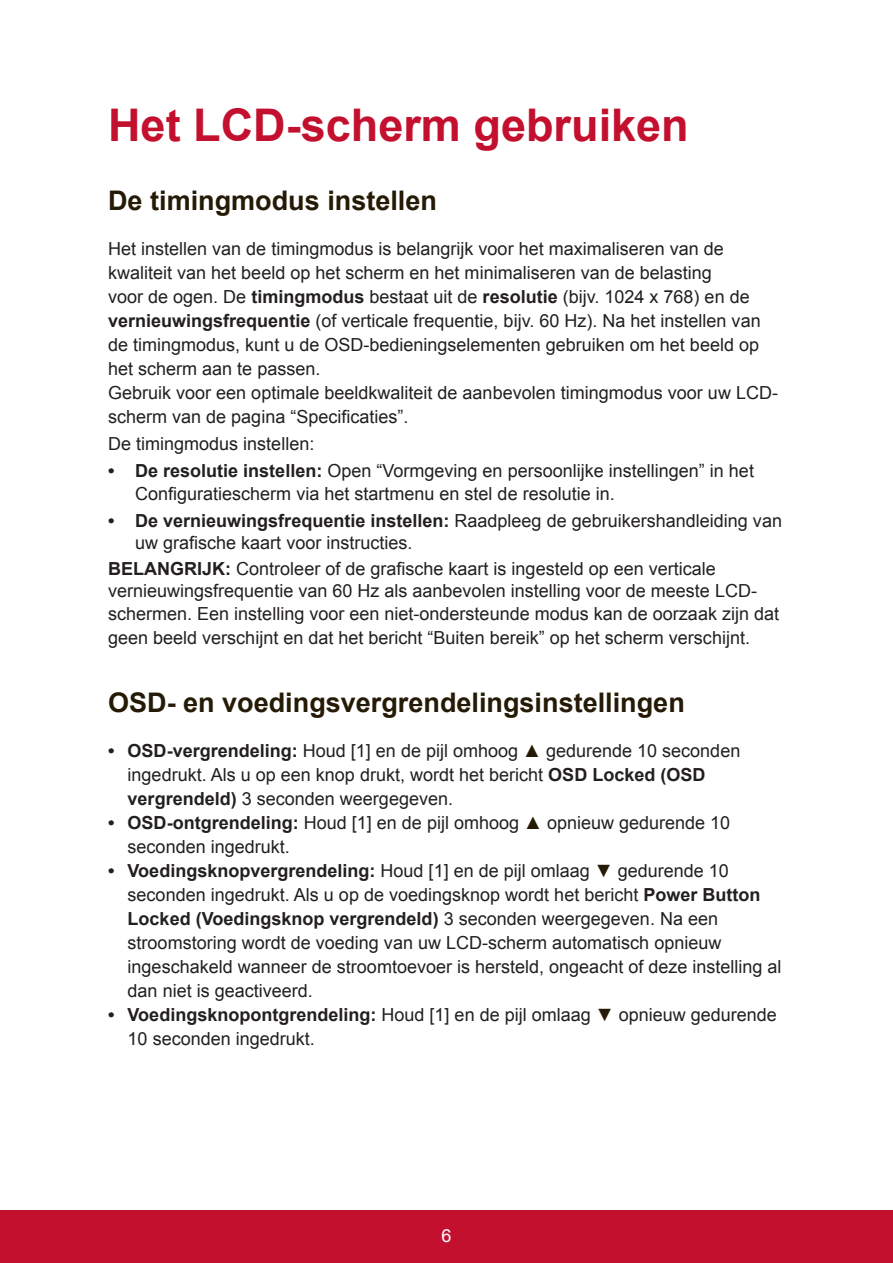
<style>
.page{position:relative;width:893px;height:1263px;background:#fff}
.page>*{position:absolute;margin:0;border:0;box-sizing:border-box;transform-origin:0 0}
.t1{font:700 45px "Arial";color:#c3102f}
.t2{font:700 27px "Arial";color:#251a05}
.t3{font:18px/24px "Arial";color:#231f20}
.t4{font:18px "Arial";color:#fff}
.s1{font-weight:700}
.s2{color:#251a05}
</style>
<div class="page">
<div style="left:0;top:1210px;width:892px;height:53px;background:#c3102f"></div>
<h1 class="t1" style="left:108px;top:95px;width:582px">Het LCD-scherm gebruiken</h1>
<h2 class="t2" style="left:108px;top:182px;width:330px">De timingmodus instellen</h2>
<p class="t3" style="left:108px;top:237px;width:671px">Het instellen van de timingmodus is belangrijk voor het maximaliseren van de kwaliteit van het beeld op het scherm en het minimaliseren van de belasting<br>voor de ogen. De <span class="s1">timingmodus</span> bestaat uit de <span class="s1">resolutie</span> (bijv. 1024 x 768) en de <span class="s1">vernieuwingsfrequentie</span> (of verticale frequentie, bijv. 60 Hz). Na het instellen van de timingmodus, kunt u de OSD-bedieningselementen gebruiken om het beeld op het scherm aan te passen.<br>Gebruik voor een optimale beeldkwaliteit de aanbevolen timingmodus voor uw LCD&shy;scherm van de pagina “Specificaties”.</p>
<p class="t3" style="left:108px;top:432px;width:208px">De timingmodus instellen:</p>
<p class="t3" style="left:135px;top:459px;width:620px;line-height:22.5px;text-indent:-27px"><span class="s1">• De resolutie instellen:</span> Open “Vormgeving en persoonlijke instellingen” in het<br>Configuratiescherm via het startmenu en stel de resolutie in.</p>
<p class="t3" style="left:135px;top:509px;width:648px;line-height:22.5px;text-indent:-27px"><span class="s1">• De vernieuwingsfrequentie instellen:</span> Raadpleeg de gebruikershandleiding van uw grafische kaart voor instructies.</p>
<p class="t3" style="left:108px;top:557px;width:672px;line-height:23px"><span class="s1">BELANGRIJK:</span> Controleer of de grafische kaart is ingesteld op een verticale vernieuwingsfrequentie van 60 Hz als aanbevolen instelling voor de meeste LCD&shy;schermen. Een instelling voor een niet-ondersteunde modus kan de oorzaak zijn dat geen beeld verschijnt en dat het bericht “Buiten bereik” op het scherm verschijnt.</p>
<h2 class="t2" style="left:108px;top:684px;width:578px">OSD- en voedingsvergrendelingsinstellingen</h2>
<p class="t3" style="left:127px;top:739px;width:614px;text-indent:-19px"><span class="s1">• OSD-vergrendeling:</span> Houd [1] en de pijl omhoog <span class="s2">▲</span> gedurende 10 seconden ingedrukt. Als u op een knop drukt, wordt het bericht <span class="s1">OSD Locked (OSD vergrendeld)</span> 3 seconden weergegeven.</p>
<p class="t3" style="left:127px;top:811px;width:604px;text-indent:-19px"><span class="s1">• OSD-ontgrendeling:</span> Houd [1] en de pijl omhoog <span class="s2">▲</span> opnieuw gedurende 10 seconden ingedrukt.</p>
<p class="t3" style="left:127px;top:859px;width:655px;text-indent:-19px"><span class="s1">• Voedingsknopvergrendeling:</span> Houd [1] en de pijl omlaag <span class="s2">▼</span> gedurende 10 seconden ingedrukt. Als u op de voedingsknop wordt het bericht <span class="s1">Power Button Locked (Voedingsknop vergrendeld)</span> 3 seconden weergegeven. Na een stroomstoring wordt de voeding van uw LCD-scherm automatisch opnieuw ingeschakeld wanneer de stroomtoevoer is hersteld, ongeacht of deze instelling al dan niet is geactiveerd.</p>
<p class="t3" style="left:127px;top:1003px;width:650px;text-indent:-19px"><span class="s1">• Voedingsknopontgrendeling:</span> Houd [1] en de pijl omlaag <span class="s2">▼</span> opnieuw gedurende<br>10 seconden ingedrukt.</p>
<p class="t4" style="left:441px;top:1223px;width:12px">6</p>
</div>
